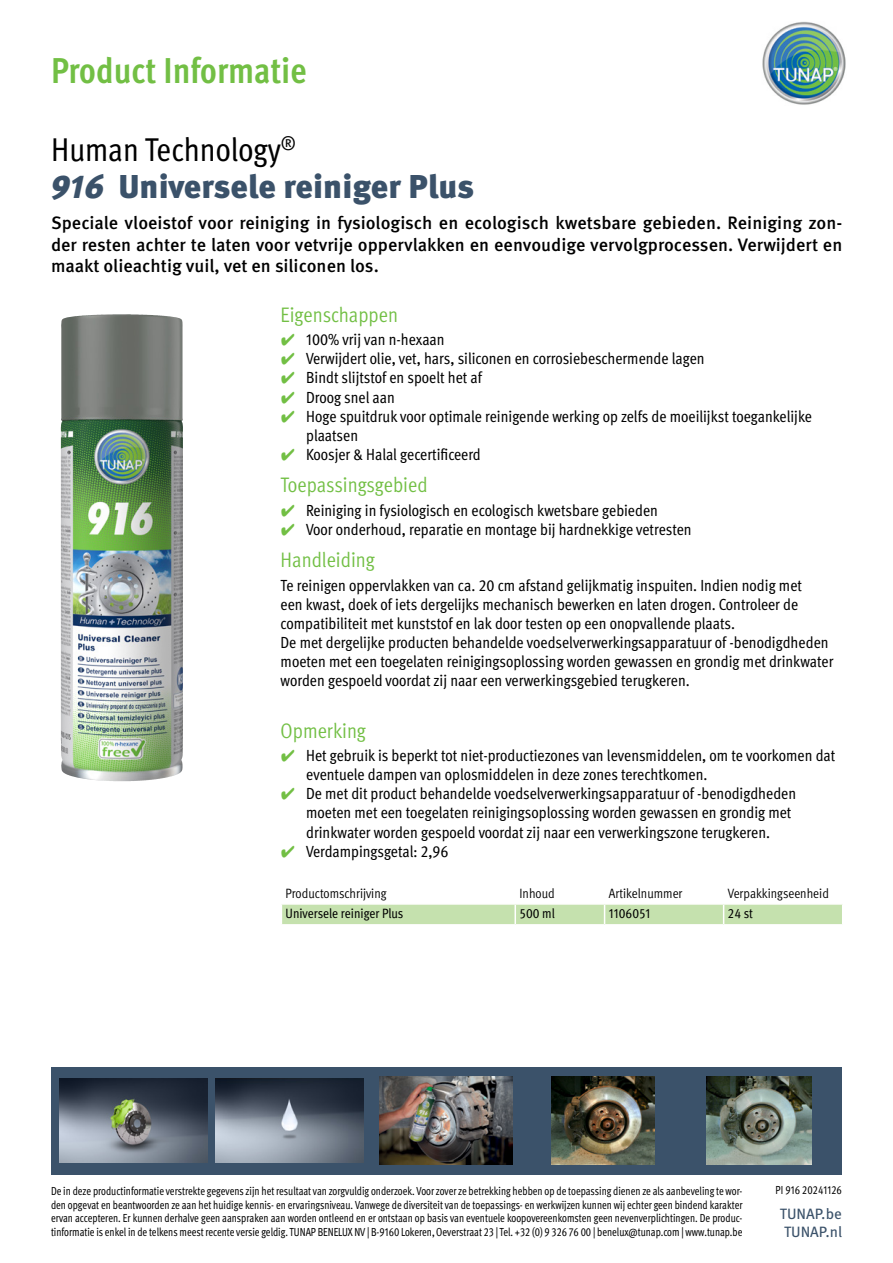
<style>
.page{position:relative;width:893px;height:1263px;background:#fff}
.page>*{position:absolute;margin:0;border:0;box-sizing:border-box;transform-origin:0 0}
.t1{font:700 condensed 36px "Meta Pro";color:#72bf44}
.t2{font:900 33px "Meta Pro";color:#3b526a}
.t3{font:condensed 33px "Meta Pro";color:#000}
.t4{font:condensed 21px "Meta Pro";color:#72bf44}
.t5{font:500 18px/21.6px "Meta Pro";color:#000;text-align:justify}
.t6{font:condensed 16.2px/19px "Meta Pro";color:#000}
.t7{font:15px/18px "Meta Pro";color:#3b526a}
.t8{font:condensed 13.5px "Meta Pro";color:#000}
.t9{font:condensed 13.5px "Meta Pro";color:#000}
.t10{font:condensed 11.7px/13.5px "Meta Pro";color:#000;text-align:justify;scale:.91 1}
.t11{font:condensed 11.7px "Meta Pro";color:#000;scale:.92 1}
.s1{font-style:italic}
.s2{font-family:"Wuerth Global";font-stretch:normal;color:#72bf44}
</style>
<div class="page">
<img style="left:762px;top:21px;width:84px;height:84px">
<div style="left:51px;top:1068px;width:790px;height:107px;background:#3b526a"></div>
<img style="left:59px;top:1079px;width:148px;height:83px">
<img style="left:216px;top:1079px;width:148px;height:83px">
<img style="left:380px;top:1076px;width:133px;height:89px">
<img style="left:551px;top:1076px;width:103px;height:89px">
<img style="left:706px;top:1076px;width:106px;height:89px">
<img style="left:61px;top:314px;width:120px;height:467px">
<svg style="left:281px;top:904px;width:562px;height:21px;background:#c9e3b4"></svg>
<hr style="left:724px;top:924px;width:119px;height:2px;background:#fff">
<h1 class="t1" style="left:51px;top:43px;width:257px">Product Informatie</h1>
<h2 class="t3" style="left:51px;top:125px;width:246px">Human Technology<sup>®</sup></h2>
<h2 class="t2" style="left:51px;top:161px;width:425px"><span class="s1">916</span> Universele reiniger Plus</h2>
<p class="t5" style="left:51px;top:211px;width:793px">Speciale vloeistof voor reiniging in fysiologisch en ecologisch kwetsbare gebieden. Reiniging zon&shy;der resten achter te laten voor vetvrije oppervlakken en eenvoudige vervolgprocessen. Verwijdert en maakt olieachtig vuil, vet en siliconen los.</p>
<p class="t4" style="left:281px;top:299px;width:119px">Eigenschappen</p>
<p class="t6" style="left:281px;top:329px;width:165px"><span class="s2">✔</span> 100% vrij van n-hexaan</p>
<p class="t6" style="left:281px;top:348px;width:425px"><span class="s2">✔</span> Verwijdert olie, vet, hars, siliconen en corrosiebeschermende lagen</p>
<p class="t6" style="left:281px;top:367px;width:203px"><span class="s2">✔</span> Bindt slijtstof en spoelt het af</p>
<p class="t6" style="left:281px;top:386px;width:116px"><span class="s2">✔</span> Droog snel aan</p>
<p class="t6" style="left:306px;top:405px;width:507px;text-indent:-26px"><span class="s2">✔</span> Hoge spuitdruk voor optimale reinigende werking op zelfs de moeilijkst toegankelijke plaatsen</p>
<p class="t6" style="left:281px;top:443px;width:202px"><span class="s2">✔</span> Koosjer &amp; Halal gecertificeerd</p>
<p class="t4" style="left:281px;top:470px;width:149px">Toepassingsgebied</p>
<p class="t6" style="left:281px;top:499px;width:379px"><span class="s2">✔</span> Reiniging in fysiologisch en ecologisch kwetsbare gebieden</p>
<p class="t6" style="left:281px;top:518px;width:412px"><span class="s2">✔</span> Voor onderhoud, reparatie en montage bij hardnekkige vetresten</p>
<p class="t4" style="left:281px;top:545px;width:96px">Handleiding</p>
<p class="t6" style="left:281px;top:574px;width:554px">Te reinigen oppervlakken van ca. 20 cm afstand gelijkmatig inspuiten. Indien nodig met<br>een kwast, doek of iets dergelijks mechanisch bewerken en laten drogen. Controleer de compatibiliteit met kunststof en lak door testen op een onopvallende plaats.<br>De met dergelijke producten behandelde voedselverwerkingsapparatuur of -benodigdheden moeten met een toegelaten reinigingsoplossing worden gewassen en grondig met drinkwater worden gespoeld voordat zij naar een verwerkingsgebied terugkeren.</p>
<p class="t4" style="left:281px;top:715px;width:87px">Opmerking</p>
<p class="t6" style="left:306px;top:745px;width:531px;text-indent:-26px"><span class="s2">✔</span> Het gebruik is beperkt tot niet-productiezones van levensmiddelen, om te voorkomen dat eventuele dampen van oplosmiddelen in deze zones terechtkomen.</p>
<p class="t6" style="left:306px;top:783px;width:491px;text-indent:-26px"><span class="s2">✔</span> De met dit product behandelde voedselverwerkingsapparatuur of -benodigdheden moeten met een toegelaten reinigingsoplossing worden gewassen en grondig met drinkwater worden gespoeld voordat zij naar een verwerkingszone terugkeren.</p>
<p class="t6" style="left:281px;top:840px;width:169px"><span class="s2">✔</span> Verdampingsgetal: 2,96</p>
<p class="t8" style="left:286px;top:883px;width:102px">Productomschrijving</p>
<p class="t8" style="left:519px;top:883px;width:37px">Inhoud</p>
<p class="t8" style="left:609px;top:883px;width:75px">Artikelnummer</p>
<p class="t8" style="left:728px;top:883px;width:103px">Verpakkingseenheid</p>
<p class="t9" style="left:286px;top:904px;width:119px">Universele reiniger Plus</p>
<p class="t9" style="left:519px;top:904px;width:37px">500 ml</p>
<p class="t9" style="left:609px;top:904px;width:43px">1106051</p>
<p class="t9" style="left:728px;top:904px;width:27px">24 st</p>
<p class="t10" style="left:51px;top:1184px;width:761px">De in deze productinformatie verstrekte gegevens zijn het resultaat van zorgvuldig onderzoek. Voor zover ze betrekking hebben op de toepassing dienen ze als aanbeveling te wor&shy;den opgevat en beantwoorden ze aan het huidige kennis- en ervaringsniveau. Vanwege de diversiteit van de toepassings- en werkwijzen kunnen wij echter geen bindend karakter ervan accepteren. Er kunnen derhalve geen aanspraken aan worden ontleend en er ontstaan op basis van eventuele koopovereenkomsten geen nevenverplichtingen. De produc&shy;tinformatie is enkel in de telkens meest recente versie geldig. TUNAP BENELUX NV | B-9160 Lokeren, Oeverstraat 23 | Tel. +32 (0) 9 326 76 00 | benelux@tunap.com | www.tunap.be</p>
<p class="t11" style="left:776px;top:1181px;width:74px">PI 916 20241126</p>
<p class="t7" style="left:780px;top:1203px;width:64px">TUNAP.be<br>TUNAP.nl</p>
</div>
